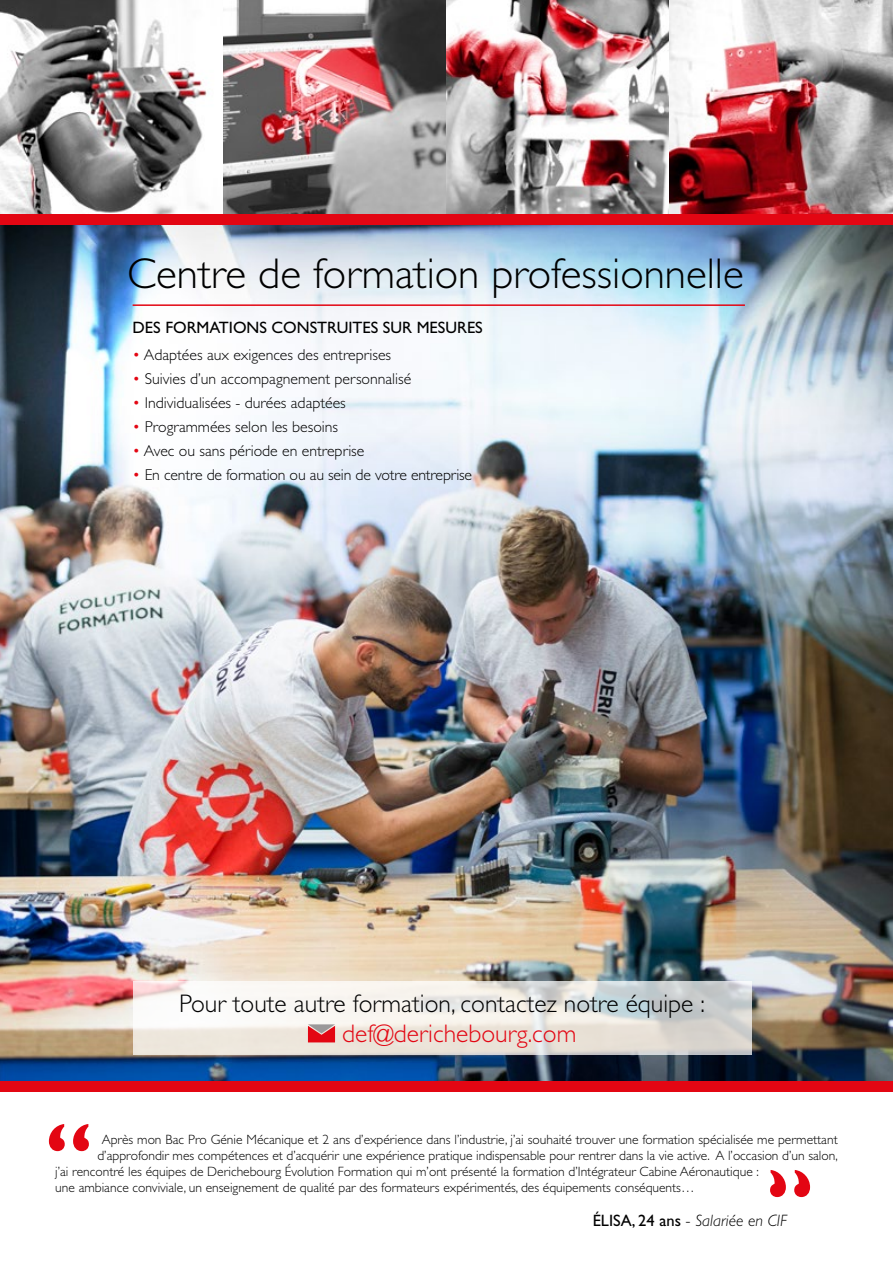
<style>
.page{position:relative;width:893px;height:1263px;background:#fff}
.page>*{position:absolute;margin:0;border:0;box-sizing:border-box;transform-origin:0 0}
.t1{font:300 43.2px "Gill Sans Std";color:#000}
.t2{font:300 25.5px "Gill Sans Std";color:#000}
.t3{font:300 25.5px "Gill Sans Std";color:#e30613}
.t4{font:16.5px "Gill Sans Std";color:#000}
.t5{font:italic 300 16.5px "Gill Sans Std";color:#000}
.t6{font:300 15.75px "Gill Sans Std";color:#000}
.t7{font:300 13.5px "Gill Sans Std";color:#000}
.s1{color:#e30613}
.s2{font-weight:400;font-style:normal}
.s3{font-style:normal}
</style>
<div class="page">
<img style="left:0;top:224px;width:893px;height:857px">
<div style="left:0;top:1081px;width:893px;height:11px;background:#e30613"></div>
<img style="left:0;top:0;width:209px;height:214px">
<svg style="left:223px;top:0;width:223px;height:214px;background:#938081"></svg>
<img style="left:446px;top:0;width:224px;height:214px">
<svg style="left:670px;top:0;width:223px;height:214px"></svg>
<svg style="left:133px;top:982px;width:618px;height:73px"></svg>
<svg style="left:308px;top:1024px;width:27px;height:18px"></svg>
<hr style="left:133px;top:304px;width:612px;height:2px;background:#e30613">
<svg style="left:49px;top:1124px;width:40px;height:27px"></svg>
<svg style="left:770px;top:1170px;width:40px;height:27px"></svg>
<div style="left:0;top:214px;width:893px;height:10px;background:#e30613"></div>
<h1 class="t1" style="left:127px;top:249px;width:618px">Centre de formation professionnelle</h1>
<p class="t4" style="left:133px;top:318px;width:352px">DES FORMATIONS CONSTRUITES SUR MESURES</p>
<p class="t6" style="left:133px;top:346px;width:260px"><span class="s1">•</span> Adaptées aux exigences des entreprises</p>
<p class="t6" style="left:133px;top:370px;width:280px"><span class="s1">•</span> Suivies d’un accompagnement personnalisé</p>
<p class="t6" style="left:133px;top:394px;width:215px"><span class="s1">•</span> Individualisées - durées adaptées</p>
<p class="t6" style="left:133px;top:418px;width:207px"><span class="s1">•</span> Programmées selon les besoins</p>
<p class="t6" style="left:133px;top:442px;width:233px"><span class="s1">•</span> Avec ou sans période en entreprise</p>
<p class="t6" style="left:133px;top:466px;width:341px"><span class="s1">•</span> En centre de formation ou au sein de votre entreprise</p>
<h2 class="t2" style="left:179px;top:989px;width:527px">Pour toute autre formation, contactez notre équipe :</h2>
<h2 class="t3" style="left:342px;top:1019px;width:236px">def@derichebourg.com</h2>
<p class="t7" style="left:102px;top:1132px;width:738px">Après mon Bac Pro Génie Mécanique et 2 ans d’expérience dans l’industrie, j’ai souhaité trouver une formation spécialisée me permettant</p>
<p class="t7" style="left:97px;top:1148px;width:742px">d’approfondir mes compétences et d’acquérir une expérience pratique indispensable pour rentrer dans la vie active. A l’occasion d’un salon,</p>
<p class="t7" style="left:55px;top:1164px;width:705px">j’ai rencontré les équipes de Derichebourg Évolution Formation qui m’ont présenté la formation d’Intégrateur Cabine Aéronautique :</p>
<p class="t7" style="left:55px;top:1180px;width:641px">une ambiance conviviale, un enseignement de qualité par des formateurs expérimentés, des équipements conséquents…</p>
<p class="t5" style="left:593px;top:1211px;width:196px"><span class="s2">ÉLISA, 24 ans</span> <span class="s3">-</span> Salariée en CIF</p>
</div>
